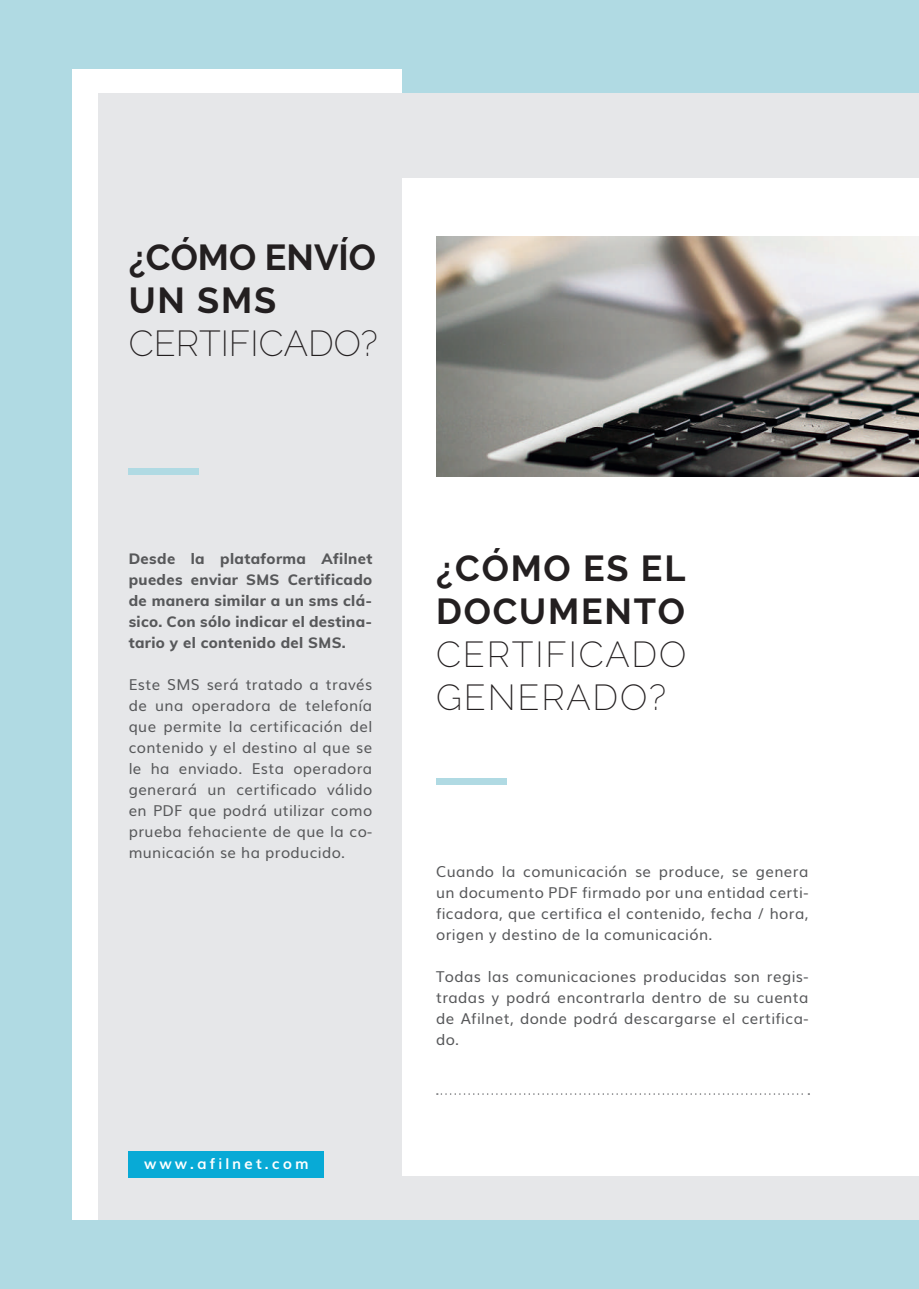
<style>
.page{position:relative;width:919px;height:1289px;background:#fff}
.page>*{position:absolute;margin:0;border:0;box-sizing:border-box;transform-origin:0 0}
.t1{font:200 36px/43.2px "Raleway";letter-spacing:.05em;color:#231f20}
.t2{font:700 36px/43.2px "Raleway";letter-spacing:.05em;color:#231f20}
.t3{font:700 36px/43.2px "Raleway";color:#231f20}
.t4{font:200 36px "Raleway";color:#231f20}
.t5{font:15px/21px "Muli";letter-spacing:.025em;color:#57585a;text-align:justify}
.t6{font:800 15px/21px "Muli";letter-spacing:.025em;color:#57585a;text-align:justify}
.t7{font:700 15px "Muli";letter-spacing:.2em;color:#fff}
</style>
<div class="page">
<div style="left:0;top:0;width:918px;height:1288px;background:#b0dae3"></div>
<div style="left:72px;top:69px;width:330px;height:1150px;background:#fff"></div>
<div style="left:99px;top:94px;width:819px;height:1125px;background:#e6e7e9"></div>
<div style="left:403px;top:179px;width:515px;height:997px;background:#fff"></div>
<div style="left:129px;top:468px;width:70px;height:6px;background:#b0dae3"></div>
<div style="left:436px;top:778px;width:70px;height:6px;background:#b0dae3"></div>
<div style="left:129px;top:1151px;width:195px;height:26px;background:#08aad6"></div>
<img style="left:436px;top:236px;width:482px;height:240px">
<svg style="left:437px;top:1093px;width:372px;height:1px"></svg>
<h1 class="t3" style="left:129px;top:236px;width:249px">¿CÓMO ENVÍO<br>UN SMS</h1>
<h1 class="t4" style="left:129px;top:322px;width:250px">CERTIFICADO?</h1>
<p class="t6" style="left:129px;top:547px;width:245px">Desde la plataforma Afilnet puedes enviar SMS Certificado de manera similar a un sms clá&shy;sico. Con sólo indicar el destina&shy;tario y el contenido del SMS.</p>
<p class="t5" style="left:129px;top:672px;width:245px">Este SMS será tratado a través de una operadora de telefonía que permite la certificación del contenido y el destino al que se le ha enviado. Esta operadora generará un certificado válido en PDF que podrá utilizar como prueba fehaciente de que la co&shy;municación se ha producido.</p>
<p class="t7" style="left:144px;top:1151px;width:166px">www.afilnet.com</p>
<h1 class="t2" style="left:436px;top:546px;width:251px">¿CÓMO ES EL<br>DOCUMENTO</h1>
<h1 class="t1" style="left:436px;top:632px;width:252px">CERTIFICADO<br>GENERADO?</h1>
<p class="t5" style="left:436px;top:859px;width:374px">Cuando la comunicación se produce, se genera un documento PDF firmado por una entidad certi&shy;ficadora, que certifica el contenido, fecha / hora, origen y destino de la comunicación.</p>
<p class="t5" style="left:436px;top:964px;width:374px">Todas las comunicaciones producidas son regis&shy;tradas y podrá encontrarla dentro de su cuenta de Afilnet, donde podrá descargarse el certifica&shy;do.</p>
</div>
